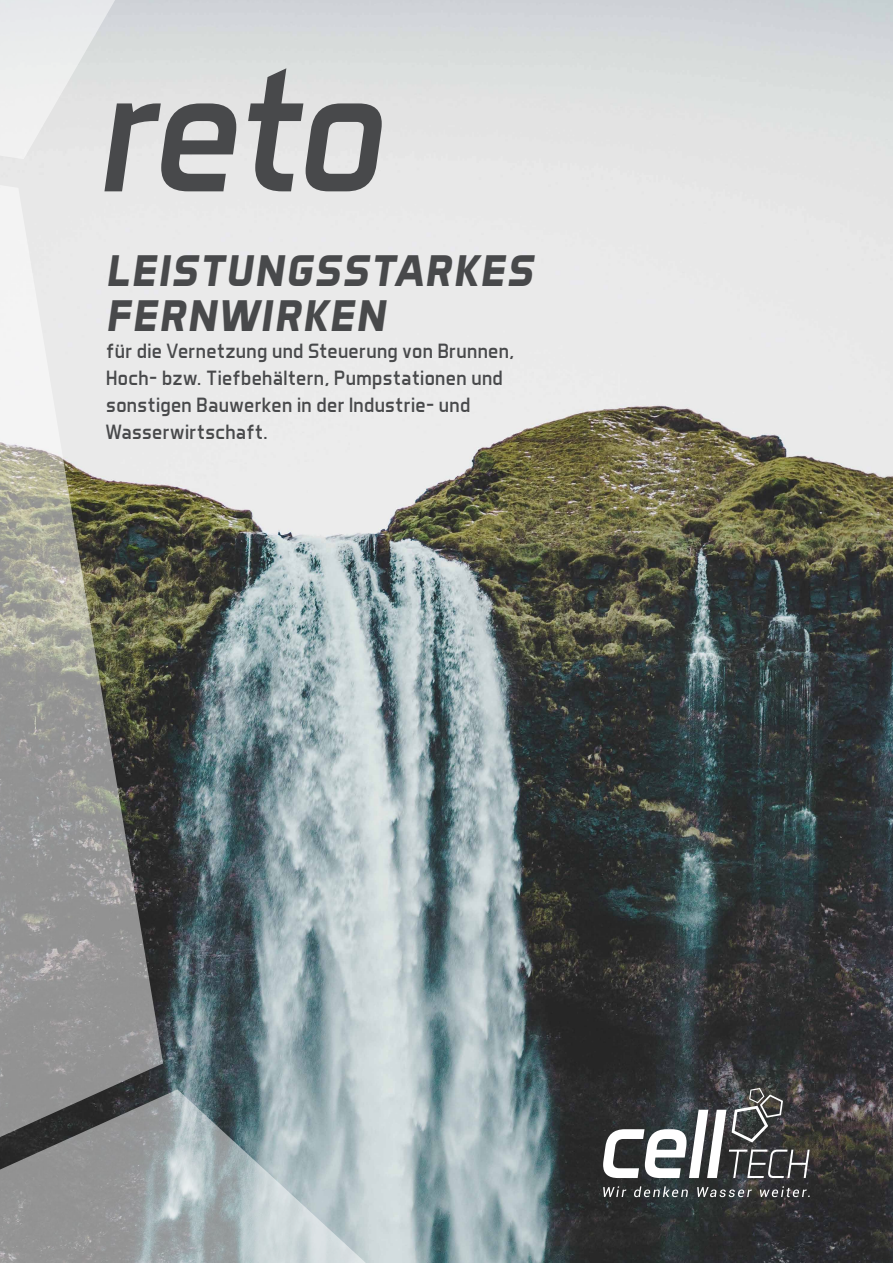
<style>
.page{position:relative;width:893px;height:1263px;background:#fff}
.page>*{position:absolute;margin:0;border:0;box-sizing:border-box;transform-origin:0 0}
.t1{font:italic 180px "Aero Matics";color:#48494b}
.t2{font:italic 700 45px/45px "Aero Matics";letter-spacing:.045em;color:#48494b}
.t3{font:21px/27px "Aero Matics";letter-spacing:.015em;color:#48494b}
</style>
<div class="page">
<img style="left:0;top:0;width:893px;height:1263px">
<svg style="left:0;top:183px;width:163px;height:906px;background:#a4a49f"></svg>
<svg style="left:0;top:0;width:122px;height:159px"></svg>
<svg style="left:0;top:1089px;width:380px;height:174px;background:#9aa3a5"></svg>
<svg style="left:603px;top:1088px;width:207px;height:90px"></svg>
<svg style="left:603px;top:1186px;width:23px;height:11px"></svg>
<svg style="left:634px;top:1186px;width:54px;height:11px"></svg>
<svg style="left:697px;top:1187px;width:55px;height:10px"></svg>
<svg style="left:760px;top:1186px;width:50px;height:11px"></svg>
<h1 class="t1" style="left:96px;top:23px;width:287px">reto</h1>
<h2 class="t2" style="left:106px;top:247px;width:428px">LEISTUNGSSTARKES<br>FERNWIRKEN</h2>
<p class="t3" style="left:106px;top:337px;width:410px">für die Vernetzung und Steuerung von Brunnen, Hoch- bzw. Tiefbehältern, Pumpstationen und sonstigen Bauwerken in der Industrie- und Wasserwirtschaft.</p>
</div>
